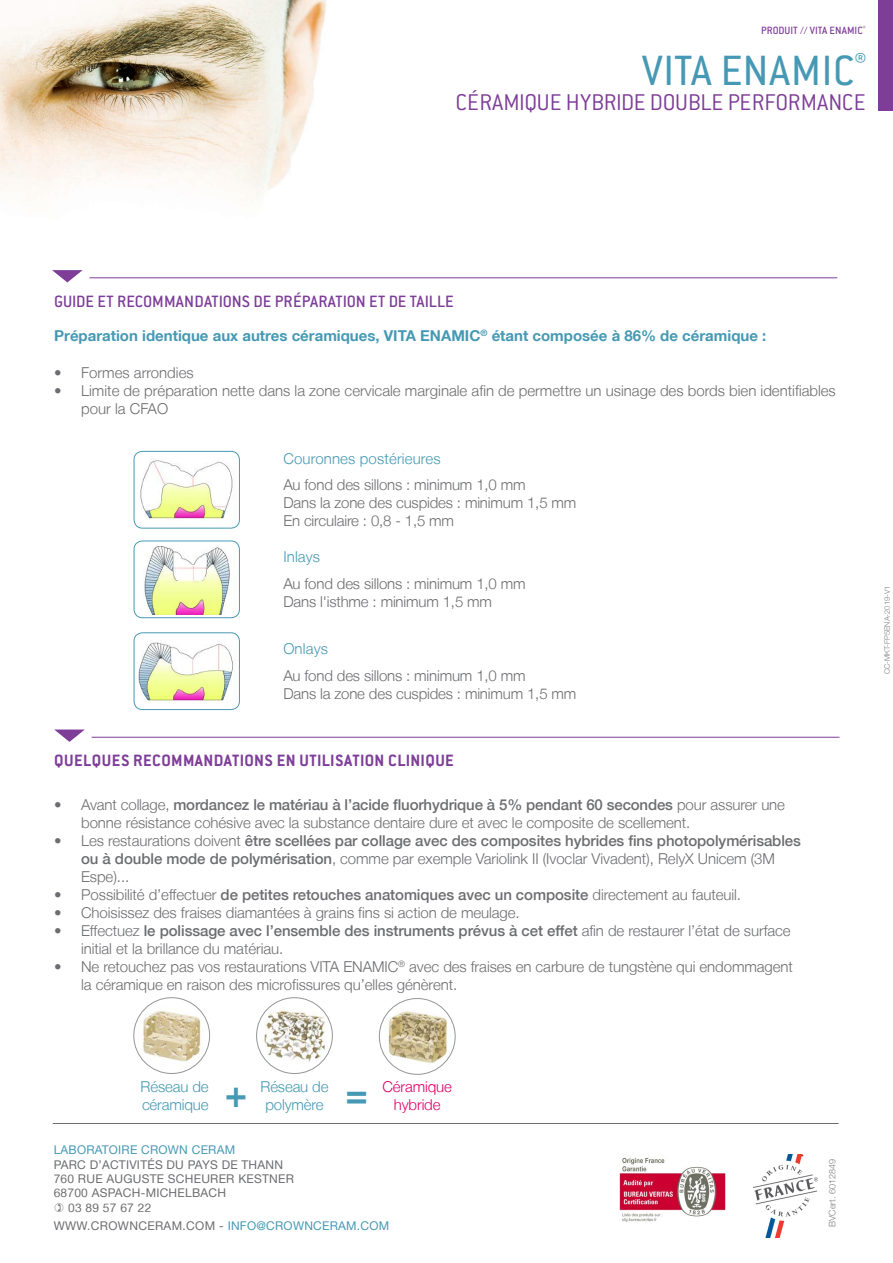
<style>
.page{position:relative;width:893px;height:1263px;background:#fff}
.page>*{position:absolute;margin:0;border:0;box-sizing:border-box;transform-origin:0 0}
.t1{font:46.5px "Conduit ITC";letter-spacing:.015em;color:#4699b4}
.TXT_courant_-justifC{font:500 37.5px "Helvetica Neue LT";color:#4699b4}
.TXT_courant_-justifC-2{font:25.05px "Conduit ITC Light";letter-spacing:-.005em;color:#7e3e98}
.t2{font:18px "Conduit ITC Medium";color:#7e3e98}
.TXT_courant_-justifC-3{font:700 18px "Conduit ITC";letter-spacing:.025em;color:#7e3e98}
.TXT_courant_-justifC-4{font:300 15px/18px "Helvetica Neue LT";letter-spacing:-.005em;color:#6c6d70}
.t3{font:500 15px/18px "Helvetica Neue LT";letter-spacing:-.005em;color:#6c6d70}
.TXT_courant_-justifC-5{font:700 15px "Helvetica Neue LT";color:#4699b4}
.TXT_courant_-justifC-6{font:300 15px/18px "Helvetica Neue LT";letter-spacing:-.01em;color:#4699b4}
.TXT_courant_-justifC-7{font:300 15px "Helvetica Neue LT";letter-spacing:.01em;color:#4699b4}
.TXT_courant_-justifC-8{font:300 15px "Helvetica Neue LT";letter-spacing:-.01em;color:#de0069}
.t4{font:12px/14.4px "Helvetica Neue LT";letter-spacing:.02em;color:#6c6d70}
.t5{font:11.55px "Conduit ITC Medium";letter-spacing:.005em;color:#7e3e98}
.taquet{font:300 9px "Helvetica Neue LT";color:#808083}
.taquet-2{font:300 7.5px "Helvetica Neue LT";color:#808083}
.s1{font-weight:500}
.s2{font-weight:300}
.s3{color:#4699b4}
</style>
<div class="page">
<img style="left:0;top:0;width:326px;height:200px">
<div style="left:878px;top:0;width:15px;height:110px;background:#7e3e98"></div>
<hr style="left:89px;top:277px;width:748px;height:1px;background:#7e3e98">
<svg style="left:52px;top:270px;width:31px;height:12px"></svg>
<hr style="left:92px;top:737px;width:747px;height:1px;background:#7e3e98">
<svg style="left:54px;top:729px;width:31px;height:13px"></svg>
<img style="left:144px;top:546px;width:86px;height:69px">
<div style="left:134px;top:541px;width:106px;height:77px;border:1px solid #4699b4;border-radius:9px"></div>
<img style="left:139px;top:642px;width:94px;height:59px">
<div style="left:134px;top:632px;width:106px;height:78px;border:1px solid #4699b4;border-radius:9px"></div>
<div style="left:134px;top:451px;width:106px;height:77px;border:1px solid #4699b4;border-radius:9px"></div>
<img style="left:140px;top:460px;width:93px;height:60px">
<img style="left:134px;top:998px;width:76px;height:75px;border-radius:38px">
<div style="left:134px;top:997px;width:76px;height:77px;border:1px solid #939598;border-radius:50%"></div>
<img style="left:257px;top:998px;width:75px;height:75px;border-radius:38px">
<div style="left:256px;top:997px;width:77px;height:77px;border:1px solid #939598;border-radius:50%"></div>
<img style="left:379px;top:998px;width:76px;height:76px;border-radius:38px">
<div style="left:379px;top:998px;width:76px;height:76px;border:1px solid #939598;border-radius:50%"></div>
<img style="left:619px;top:1157px;width:107px;height:65px">
<hr style="left:53px;top:1123px;width:786px;height:1px;background:#6c6d70">
<img style="left:753px;top:1155px;width:64px;height:83px">
<p class="t5" style="left:761px;top:24px;width:106px">PRODUIT // VITA ENAMIC<sup>®</sup></p>
<p class="t1" style="left:642px;top:43px;width:226px">VITA ENAMIC<sup>®</sup></p>
<p class="TXT_courant_-justifC-2" style="left:456px;top:87px;width:412px">CÉRAMIQUE HYBRIDE DOUBLE PERFORMANCE</p>
<p class="t2" style="left:54px;top:291px;width:401px">GUIDE ET RECOMMANDATIONS DE PRÉPARATION ET DE TAILLE</p>
<p class="TXT_courant_-justifC-5" style="left:54px;top:326px;width:714px">Préparation identique aux autres céramiques, VITA ENAMIC<sup>®</sup> étant composée à 86% de céramique :</p>
<p class="TXT_courant_-justifC-4" style="left:54px;top:363px;width:141px">• Formes arrondies</p>
<p class="TXT_courant_-justifC-4" style="left:81px;top:381px;width:756px;text-indent:-27px">• Limite de préparation nette dans la zone cervicale marginale afin de permettre un usinage des bords bien identifiables pour la CFAO</p>
<p class="TXT_courant_-justifC-7" style="left:283px;top:449px;width:159px">Couronnes postérieures</p>
<p class="TXT_courant_-justifC-4" style="left:283px;top:476px;width:244px">Au fond des sillons : minimum 1,0 mm</p>
<p class="TXT_courant_-justifC-4" style="left:283px;top:494px;width:295px">Dans la zone des cuspides : minimum 1,5 mm</p>
<p class="TXT_courant_-justifC-4" style="left:283px;top:512px;width:172px">En circulaire : 0,8 - 1,5 mm</p>
<p class="TXT_courant_-justifC-6" style="left:283px;top:548px;width:38px">Inlays</p>
<p class="TXT_courant_-justifC-4" style="left:283px;top:574px;width:244px">Au fond des sillons : minimum 1,0 mm</p>
<p class="TXT_courant_-justifC-4" style="left:283px;top:592px;width:210px">Dans l'isthme : minimum 1,5 mm</p>
<p class="TXT_courant_-justifC-6" style="left:283px;top:640px;width:46px">Onlays</p>
<p class="TXT_courant_-justifC-4" style="left:283px;top:666px;width:244px">Au fond des sillons : minimum 1,0 mm</p>
<p class="TXT_courant_-justifC-4" style="left:283px;top:684px;width:295px">Dans la zone des cuspides : minimum 1,5 mm</p>
<p class="TXT_courant_-justifC-3" style="left:54px;top:749px;width:401px">QUELQUES RECOMMANDATIONS EN UTILISATION CLINIQUE</p>
<p class="TXT_courant_-justifC-4" style="left:81px;top:795px;width:705px;text-indent:-27px">• Avant collage, <span class="s1">mordancez le matériau à l’acide fluorhydrique à 5% pendant 60 secondes</span> pour assurer une bonne résistance cohésive avec la substance dentaire dure et avec le composite de scellement.</p>
<p class="t3" style="left:81px;top:832px;width:721px;text-indent:-27px"><span class="s2">• Les restaurations doivent</span> être scellées par collage avec des composites hybrides fins photopolymérisables ou à double mode de polymérisation<span class="s2">, comme par exemple Variolink II (Ivoclar Vivadent), RelyX Unicem (3M<br>Espe)...</span></p>
<p class="TXT_courant_-justifC-4" style="left:54px;top:885px;width:688px">• Possibilité d’effectuer <span class="s1">de petites retouches anatomiques avec un composite</span> directement au fauteuil.</p>
<p class="TXT_courant_-justifC-4" style="left:54px;top:903px;width:467px">• Choisissez des fraises diamantées à grains fins si action de meulage.</p>
<p class="TXT_courant_-justifC-4" style="left:81px;top:921px;width:711px;text-indent:-27px">• Effectuez <span class="s1">le polissage avec l’ensemble des instruments prévus à cet effet</span> afin de restaurer l’état de surface initial et la brillance du matériau.</p>
<p class="TXT_courant_-justifC-4" style="left:81px;top:957px;width:713px;text-indent:-27px">• Ne retouchez pas vos restaurations VITA ENAMIC<sup>®</sup> avec des fraises en carbure de tungstène qui endommagent la céramique en raison des microfissures qu’elles génèrent.</p>
<p class="TXT_courant_-justifC-6" style="left:141px;top:1078px;width:69px">Réseau de céramique</p>
<p class="TXT_courant_-justifC-6" style="left:260px;top:1078px;width:69px;text-align:center">Réseau de polymère</p>
<p class="TXT_courant_-justifC-8" style="left:383px;top:1078px;width:71px">Céramique</p>
<p class="TXT_courant_-justifC" style="left:225px;top:1071px;width:24px">+</p>
<p class="TXT_courant_-justifC" style="left:345px;top:1071px;width:24px">=</p>
<p class="TXT_courant_-justifC-8" style="left:394px;top:1096px;width:48px">hybride</p>
<p class="t4" style="left:54px;top:1142px;width:231px"><span class="s3">LABORATOIRE CROWN CERAM<br></span>PARC D’ACTIVITÉS DU PAYS DE THANN</p>
<p class="t4" style="left:54px;top:1171px;width:242px">760 RUE AUGUSTE SCHEURER KESTNER</p>
<p class="t4" style="left:54px;top:1186px;width:174px">68700 ASPACH-MICHELBACH</p>
<p class="t4" style="left:68px;top:1200px;width:85px">03 89 57 67 22</p>
<p class="t4" style="left:54px;top:1219px;width:337px">WWW.CROWNCERAM.COM - <span class="s3">INFO@CROWNCERAM.COM</span></p>
<p class="taquet" style="left:827px;top:1227px;width:69px;rotate:-90deg">BVCert. 6012849</p>
<p class="taquet-2" style="left:882px;top:674px;width:90px;rotate:-90deg">CC-MKT-FP5ENA-2019-V1</p>
</div>
